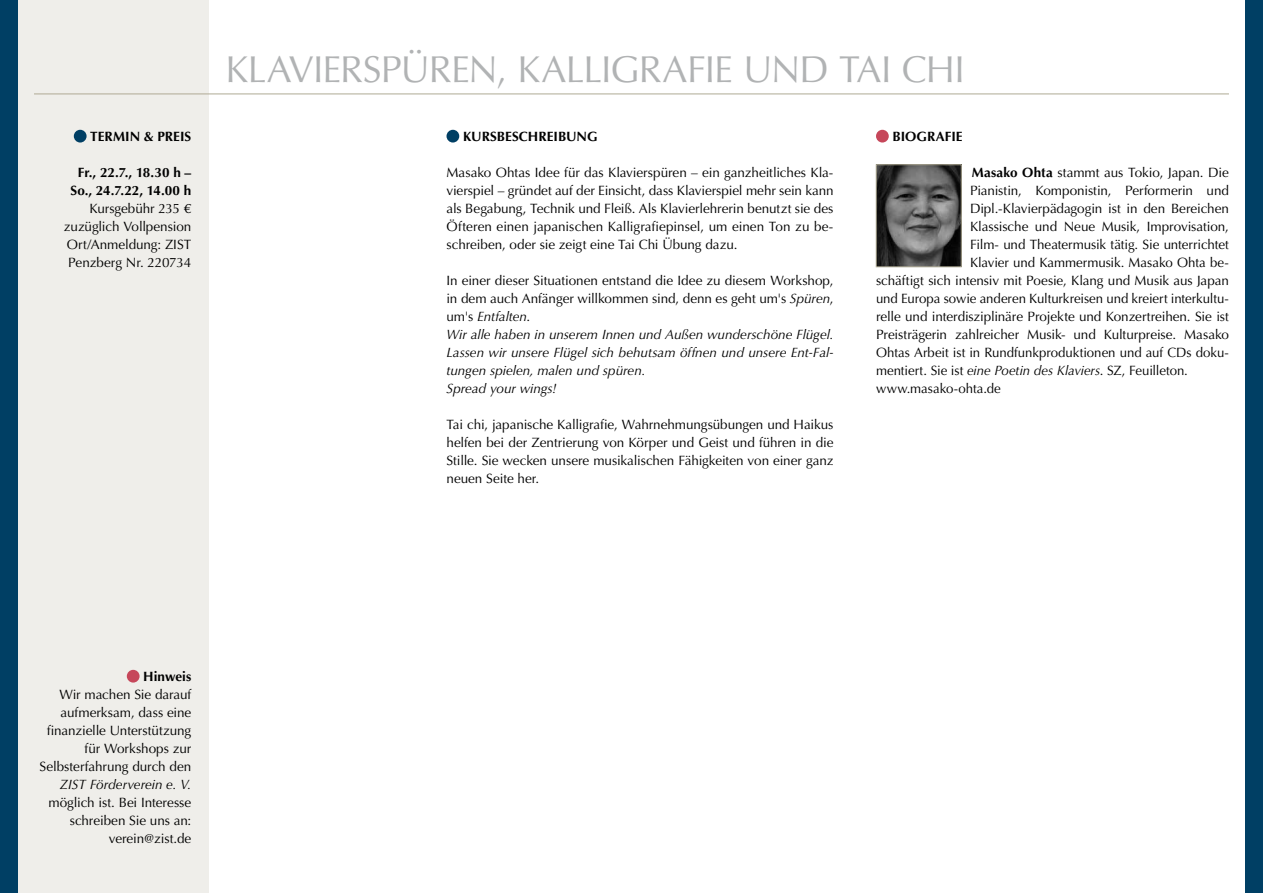
<style>
.page{position:relative;width:1263px;height:893px;background:#fff}
.page>*{position:absolute;margin:0;border:0;box-sizing:border-box;transform-origin:0 0}
.t1{font:37.5px "Optima LT";letter-spacing:-.025em;color:#b1b3b4}
.t2{font:13.5px/18px "Optima LT";letter-spacing:-.005em;color:#000;text-align:right}
.t3{font:italic 13.5px/18px "Optima LT";color:#000}
.t4{font:700 13.5px/18px "Optima LT";color:#000;text-align:center}
.s1{font-style:normal}
.s2{font-weight:700}
.s3{font-style:italic}
</style>
<div class="page">
<div style="left:0;top:0;width:208px;height:893px;background:#efeeea"></div>
<div style="left:0;top:0;width:17px;height:893px;background:#003f64"></div>
<div style="left:1246px;top:0;width:17px;height:893px;background:#003f64"></div>
<hr style="left:34px;top:94px;width:1195px;height:1px;background:#afaa94">
<div style="left:446px;top:130px;width:13px;height:13px;background:#003f64;border-radius:50%"></div>
<div style="left:876px;top:130px;width:13px;height:13px;background:#c6475a;border-radius:50%"></div>
<img style="left:878px;top:167px;width:81px;height:98px">
<div style="left:876px;top:165px;width:85px;height:102px;border:1px solid #afaa94"></div>
<div style="left:74px;top:130px;width:13px;height:13px;background:#003f64;border-radius:50%"></div>
<div style="left:127px;top:670px;width:13px;height:13px;background:#c6475a;border-radius:50%"></div>
<p class="t4" style="left:90px;top:128px;width:103px">TERMIN &amp; PREIS</p>
<p class="t4" style="left:70px;top:164px;width:122px">Fr., 22.7., 18.30 h –<br>So., 24.7.22, 14.00 h</p>
<p class="t2" style="left:64px;top:200px;width:129px">Kursgebühr 235 € zuzüglich Vollpension<br>Ort/Anmeldung: ZIST<br>Penzberg Nr. 220734</p>
<h1 class="t1" style="left:225px;top:48px;width:741px">KLAVIERSPÜREN, KALLIGRAFIE UND TAI CHI</h1>
<p class="t4" style="left:463px;top:128px;width:136px">KURSBESCHREIBUNG</p>
<p class="t2" style="left:446px;top:164px;width:388px;text-align:justify">Masako Ohtas Idee für das Klavierspüren – ein ganzheitliches Kla&shy;vierspiel – gründet auf der Einsicht, dass Klavierspiel mehr sein kann als Begabung, Technik und Fleiß. Als Klavierlehrerin benutzt sie des Öfteren einen japanischen Kalligrafiepinsel, um einen Ton zu be&shy;schreiben, oder sie zeigt eine Tai Chi Übung dazu.</p>
<p class="t3" style="left:446px;top:272px;width:388px"><span class="s1">In einer dieser Situationen entstand die Idee zu diesem Workshop, in dem auch Anfänger willkommen sind, denn es geht um's</span> Spüren<span class="s1">, um's</span> Entfalten<span class="s1">.<br></span>Wir alle haben in unserem Innen und Außen wunderschöne Flügel.<br>Lassen wir unsere Flügel sich behutsam öffnen und unsere Ent-Fal&shy;tungen spielen, malen und spüren.<br>Spread your wings!</p>
<p class="t2" style="left:446px;top:416px;width:388px;text-align:justify">Tai chi, japanische Kalligrafie, Wahrnehmungsübungen und Haikus helfen bei der Zentrierung von Körper und Geist und führen in die Stille. Sie wecken unsere musikalischen Fähigkeiten von einer ganz neuen Seite her.</p>
<p class="t4" style="left:892px;top:128px;width:72px">BIOGRAFIE</p>
<p class="t2" style="left:972px;top:164px;width:259px"><span class="s2">Masako Ohta</span> stammt aus Tokio, Japan. Die</p>
<p class="t2" style="left:970px;top:182px;width:260px">Pianistin, Komponistin, Performerin und</p>
<p class="t2" style="left:970px;top:200px;width:260px">Dipl.-Klavierpädagogin ist in den Bereichen</p>
<p class="t2" style="left:970px;top:218px;width:260px">Klassische und Neue Musik, Improvisation,</p>
<p class="t2" style="left:970px;top:236px;width:260px">Film- und Theatermusik tätig. Sie unterrichtet</p>
<p class="t2" style="left:970px;top:254px;width:260px">Klavier und Kammermusik. Masako Ohta be-</p>
<p class="t2" style="left:876px;top:272px;width:354px">schäftigt sich intensiv mit Poesie, Klang und Musik aus Japan</p>
<p class="t2" style="left:876px;top:290px;width:354px">und Europa sowie anderen Kulturkreisen und kreiert interkultu-</p>
<p class="t2" style="left:876px;top:308px;width:354px">relle und interdisziplinäre Projekte und Konzertreihen. Sie ist</p>
<p class="t2" style="left:876px;top:326px;width:354px">Preisträgerin zahlreicher Musik- und Kulturpreise. Masako</p>
<p class="t2" style="left:876px;top:344px;width:354px">Ohtas Arbeit ist in Rundfunkproduktionen und auf CDs doku-</p>
<p class="t2" style="left:876px;top:362px;width:313px">mentiert. Sie ist <span class="s3">eine Poetin des Klaviers</span>. SZ, Feuilleton.</p>
<p class="t2" style="left:876px;top:380px;width:126px">www.masako-ohta.de</p>
<p class="t4" style="left:143px;top:668px;width:50px">Hinweis</p>
<p class="t2" style="left:40px;top:686px;width:153px">Wir machen Sie darauf aufmerksam, dass eine finanzielle Unterstützung für Workshops zur<br>Selbsterfahrung durch den</p>
<p class="t3" style="left:60px;top:776px;width:133px">ZIST Förderverein e. V.</p>
<p class="t2" style="left:48px;top:794px;width:144px">möglich ist. Bei Interesse schreiben Sie uns an: verein@zist.de</p>
</div>
